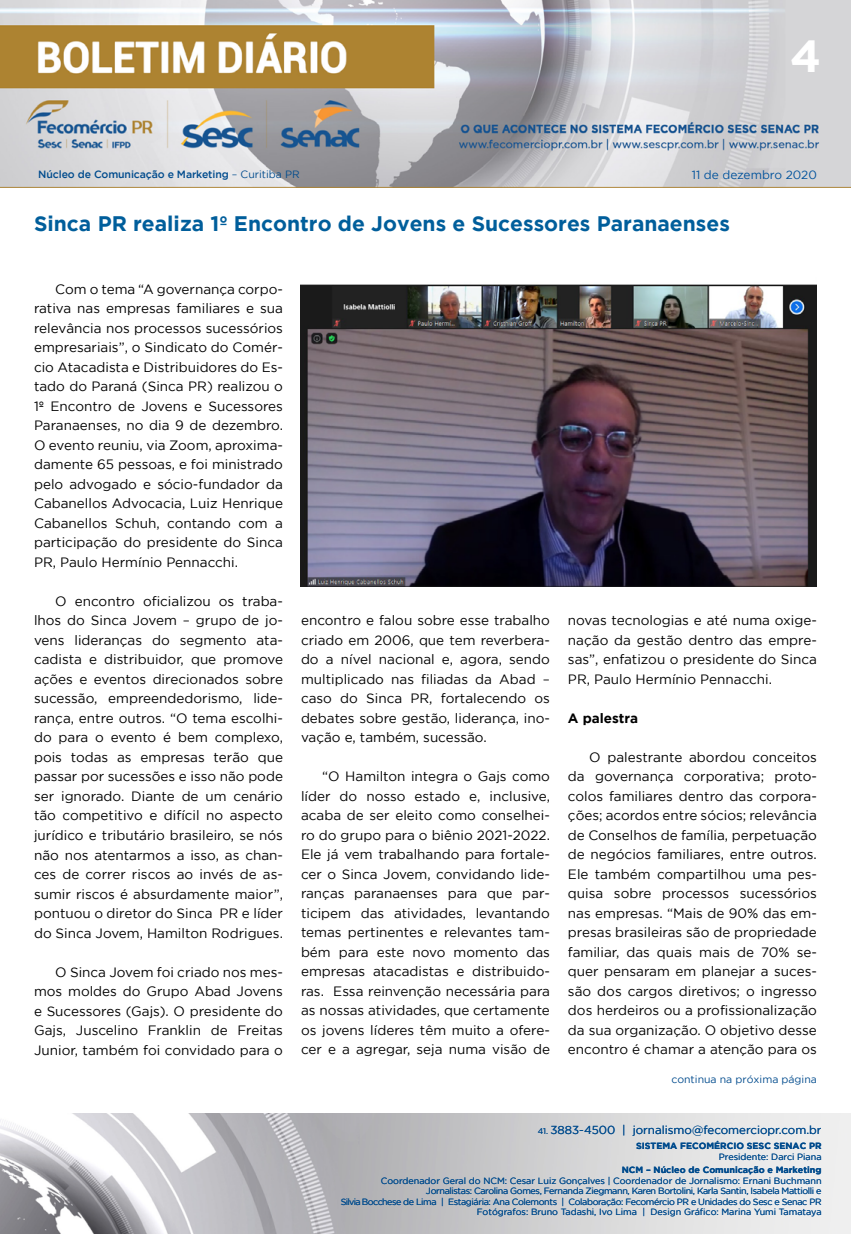
<style>
.page{position:relative;width:851px;height:1234px;background:#fff}
.page>*{position:absolute;margin:0;border:0;box-sizing:border-box;transform-origin:0 0}
.t1{font:700 45px "Gotham";color:#fff}
.t2{font:700 21px "Gotham";color:#005e9b}
.t3{font:13.5px/19.5px "Gotham";color:#000;text-align:justify}
.t4{font:700 13.5px "Gotham";color:#000}
.t5{font:11.85px "Gotham";color:#00529c}
.t6{font:11.55px "Gotham";color:#004b8d}
.t7{font:500 10.5px "Gotham";letter-spacing:-.01em;color:#004b8d}
.t8{font:10.5px "Gotham";color:#004b8d}
.t9{font:9px/10.5px "Gotham";letter-spacing:-.04em;color:#004b8d;text-align:right}
.t10{font:700 9px "Gotham";color:#004b8d}
.t11{font:9px "Gotham";color:#004b8d}
.s1{font-weight:400}
.s2{font-size:8.25px}
</style>
<div class="page">
<img style="left:0;top:0;width:850px;height:188px">
<img style="left:0;top:1113px;width:850px;height:120px">
<img style="left:300px;top:284px;width:516px;height:302px">
<h1 class="t1" style="left:790px;top:30px;width:33px">4</h1>
<p class="t7" style="left:38px;top:168px;width:263px">Núcleo de Comunicação e Marketing <span class="s1">– Curitiba PR</span></p>
<p class="t5" style="left:691px;top:168px;width:127px">11 de dezembro 2020</p>
<h2 class="t2" style="left:34px;top:211px;width:697px">Sinca PR realiza 1º Encontro de Jovens e Sucessores Paranaenses</h2>
<p class="t3" style="left:34px;top:279px;width:250px;text-indent:21px">Com o tema “A governança corpo&shy;rativa nas empresas familiares e sua relevância nos processos sucessórios empresariais”, o Sindicato do Comér&shy;cio Atacadista e Distribuidores do Es&shy;tado do Paraná (Sinca PR) realizou o 1º Encontro de Jovens e Sucessores Paranaenses, no dia 9 de dezembro.<br>O evento reuniu, via Zoom, aproxima&shy;damente 65 pessoas, e foi ministrado pelo advogado e sócio-fundador da Cabanellos Advocacia, Luiz Henrique Cabanellos Schuh, contando com a participação do presidente do Sinca PR, Paulo Hermínio Pennacchi.</p>
<p class="t3" style="left:34px;top:591px;width:250px;text-indent:21px">O encontro oficializou os traba&shy;lhos do Sinca Jovem – grupo de jo&shy;vens lideranças do segmento ata&shy;cadista e distribuidor, que promove ações e eventos direcionados sobre sucessão, empreendedorismo, lide&shy;rança, entre outros. “O tema escolhi&shy;do para o evento é bem complexo, pois todas as empresas terão que passar por sucessões e isso não pode ser ignorado. Diante de um cenário tão competitivo e difícil no aspecto jurídico e tributário brasileiro, se nós não nos atentarmos a isso, as chan&shy;ces de correr riscos ao invés de as&shy;sumir riscos é absurdamente maior”, pontuou o diretor do Sinca PR e líder do Sinca Jovem, Hamilton Rodrigues.</p>
<p class="t3" style="left:34px;top:961px;width:250px;text-indent:21px">O Sinca Jovem foi criado nos mes&shy;mos moldes do Grupo Abad Jovens e Sucessores (Gajs). O presidente do Gajs, Juscelino Franklin de Freitas Junior, também foi convidado para o</p>
<p class="t3" style="left:301px;top:610px;width:250px">encontro e falou sobre esse trabalho criado em 2006, que tem reverbera&shy;do a nível nacional e, agora, sendo multiplicado nas filiadas da Abad – caso do Sinca PR, fortalecendo os debates sobre gestão, liderança, ino&shy;vação e, também, sucessão.</p>
<p class="t3" style="left:301px;top:766px;width:250px;text-indent:21px">“O Hamilton integra o Gajs como líder do nosso estado e, inclusive, acaba de ser eleito como conselhei&shy;ro do grupo para o biênio 2021-2022.<br>Ele já vem trabalhando para fortale&shy;cer o Sinca Jovem, convidando lide&shy;ranças paranaenses para que par&shy;ticipem das atividades, levantando temas pertinentes e relevantes tam&shy;bém para este novo momento das empresas atacadistas e distribuido&shy;ras. Essa reinvenção necessária para as nossas atividades, que certamente os jovens líderes têm muito a ofere&shy;cer e a agregar, seja numa visão de</p>
<p class="t3" style="left:568px;top:610px;width:250px">novas tecnologias e até numa oxige&shy;nação da gestão dentro das empre&shy;sas”, enfatizou o presidente do Sinca PR, Paulo Hermínio Pennacchi.</p>
<p class="t4" style="left:568px;top:710px;width:72px">A palestra</p>
<p class="t3" style="left:568px;top:746px;width:250px;text-indent:21px">O palestrante abordou conceitos da governança corporativa; proto&shy;colos familiares dentro das corpora&shy;ções; acordos entre sócios; relevância de Conselhos de família, perpetuação de negócios familiares, entre outros.<br>Ele também compartilhou uma pes&shy;quisa sobre processos sucessórios nas empresas. “Mais de 90% das em&shy;presas brasileiras são de propriedade familiar, das quais mais de 70% se&shy;quer pensaram em planejar a suces&shy;são dos cargos diretivos; o ingresso dos herdeiros ou a profissionalização da sua organização. O objetivo desse encontro é chamar a atenção para os</p>
<p class="t8" style="left:671px;top:1073px;width:147px">continua na próxima página</p>
<p class="t6" style="left:537px;top:1123px;width:285px"><span class="s2">41.</span> 3883-4500 | jornalismo@fecomerciopr.com.br</p>
<p class="t10" style="left:636px;top:1140px;width:187px">SISTEMA FECOMÉRCIO SESC SENAC PR</p>
<p class="t11" style="left:718px;top:1151px;width:104px">Presidente: Darci Piana</p>
<p class="t10" style="left:621px;top:1164px;width:201px">NCM – Núcleo de Comunicação e Marketing</p>
<p class="t9" style="left:341px;top:1174px;width:482px">Coordenador Geral do NCM: Cesar Luiz Gonçalves | Coordenador de Jornalismo: Ernani Buchmann Jornalistas: Carolina Gomes, Fernanda Ziegmann, Karen Bortolini, Karla Santin, Isabela Mattiolli e<br>Silvia Bocchese de Lima | Estagiária: Ana Colemonts | Colaboração: Fecomércio PR e Unidades do Sesc e Senac PR Fotógrafos: Bruno Tadashi, Ivo Lima | Design Gráfico: Marina Yumi Tamataya</p>
</div>
